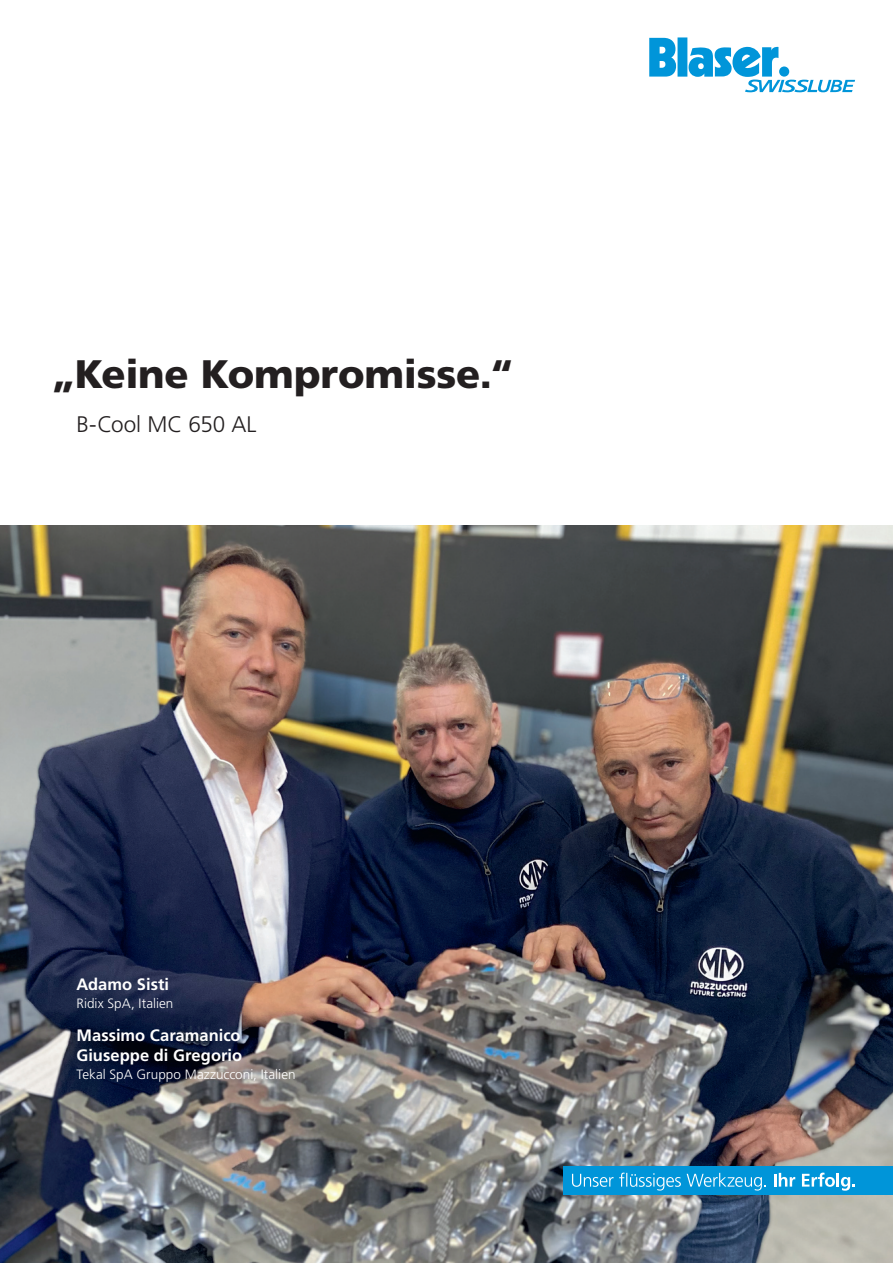
<style>
.page{position:relative;width:893px;height:1263px;background:#fff}
.page>*{position:absolute;margin:0;border:0;box-sizing:border-box;transform-origin:0 0}
.t1{font:900 39.75px "Frutiger LT Std";letter-spacing:-.005em;color:#231f20}
.t2{font:300 22.5px "Frutiger LT Std";letter-spacing:-.005em;color:#231f20}
.t3{font:700 16.5px/19.8px "Frutiger LT Std";color:#fff}
.t4{font:300 13.5px "Frutiger LT Std";letter-spacing:.005em;color:#fff}
</style>
<div class="page">
<img style="left:0;top:525px;width:893px;height:738px">
<div style="left:677px;top:38px;width:10px;height:39px;background:#0095d9"></div>
<svg style="left:649px;top:38px;width:27px;height:39px"></svg>
<svg style="left:688px;top:47px;width:167px;height:45px"></svg>
<div style="left:563px;top:1166px;width:330px;height:28px;background:#0095d9"></div>
<svg style="left:572px;top:1172px;width:109px;height:18px"></svg>
<svg style="left:687px;top:1173px;width:79px;height:17px"></svg>
<svg style="left:774px;top:1173px;width:21px;height:13px"></svg>
<svg style="left:802px;top:1172px;width:53px;height:19px"></svg>
<h1 class="t1" style="left:51px;top:350px;width:464px">„Keine Kompromisse.“</h1>
<h2 class="t2" style="left:76px;top:411px;width:182px">B-Cool MC 650 AL</h2>
<p class="t3" style="left:76px;top:975px;width:94px">Adamo Sisti</p>
<p class="t4" style="left:76px;top:996px;width:98px">Ridix SpA, Italien</p>
<p class="t3" style="left:76px;top:1026px;width:167px">Massimo Caramanico<br>Giuseppe di Gregorio</p>
<p class="t4" style="left:76px;top:1067px;width:221px">Tekal SpA Gruppo Mazzucconi, Italien</p>
</div>
